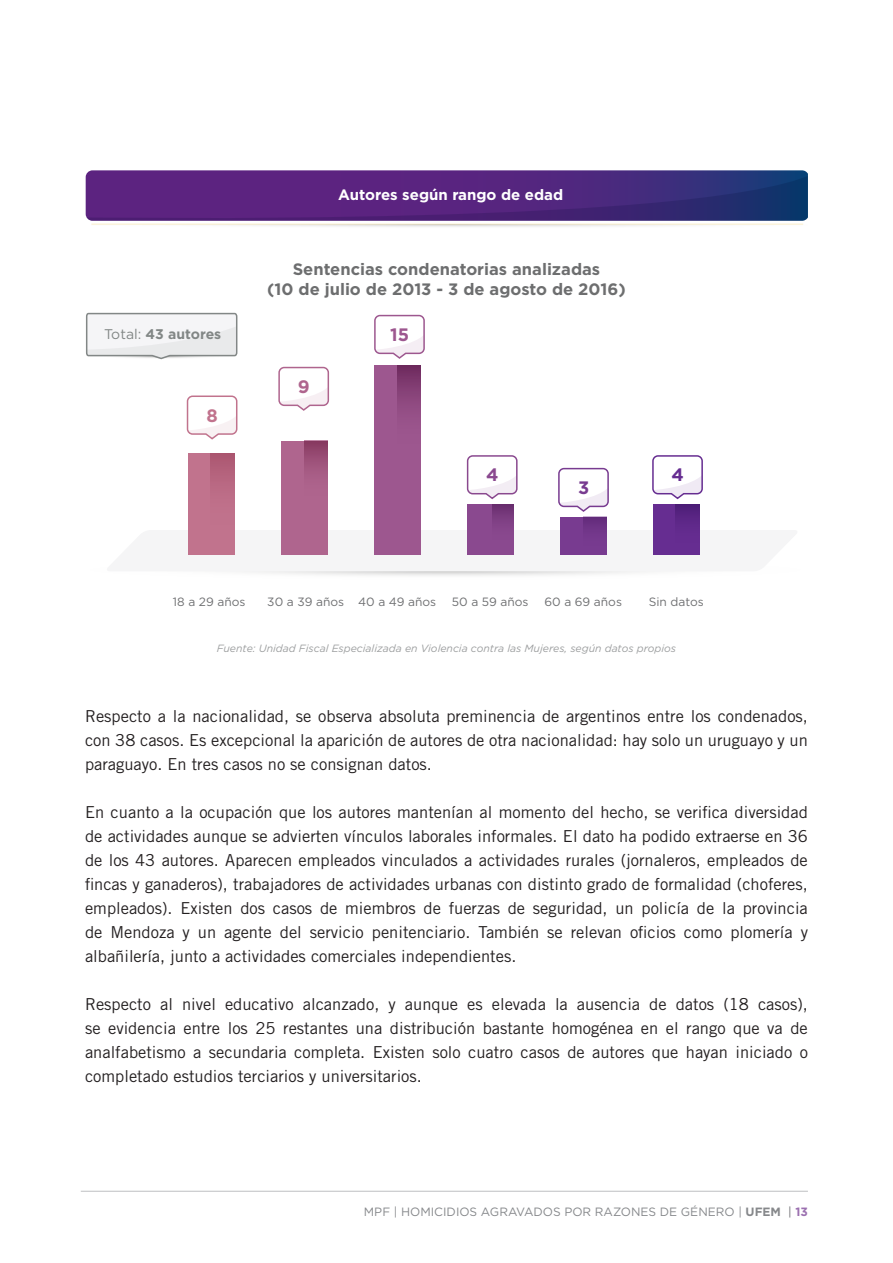
<style>
.page{position:relative;width:893px;height:1263px;background:#fff}
.page>*{position:absolute;margin:0;border:0;box-sizing:border-box;transform-origin:0 0}
.t1{font:700 18px "Gotham";color:#9d578f}
.t2{font:700 18px "Gotham";color:#af658e}
.t3{font:700 18px "Gotham";color:#c1738d}
.t4{font:700 18px "Gotham";color:#662d91}
.t5{font:700 18px "Gotham";color:#783b90}
.t6{font:700 18px "Gotham";color:#8a498f}
.Texto_trade{font:16.5px/24px "Trade Gothic LT Std";color:#231f20;text-align:justify}
.t7{font:700 16.5px/19.8px "Gotham";color:#6d6e6f;text-align:center}
.t8{font:700 15px "Gotham";color:#fff}
.t9{font:700 13.95px "Gotham";color:#828786}
.t10{font:12px "Gotham";color:#6f7072}
.t11{font:12px "Gotham";color:#86888b}
.t12{font:italic 10.5px "Gotham";color:#9c9e9f}
.s1{font-weight:400}
.s2{font-weight:700}
.s3{color:#6c6d70}
.s4{font-weight:700;color:#9b70b0}
</style>
<div class="page">
<hr style="left:81px;top:1191px;width:727px;height:1px;background:#bebfc2">
<div style="left:188px;top:530px;width:458px;height:46px;background:#f5f5f6"></div>
<div style="left:653px;top:504px;width:47px;height:51px;background:#662d91"></div>
<div style="left:560px;top:517px;width:47px;height:38px;background:#783b90"></div>
<div style="left:467px;top:504px;width:47px;height:51px;background:#8a498f"></div>
<div style="left:374px;top:365px;width:47px;height:190px;background:#9d578f"></div>
<div style="left:282px;top:441px;width:46px;height:114px;background:#af658e"></div>
<div style="left:189px;top:453px;width:46px;height:102px;background:#c1738d"></div>
<svg style="left:278px;top:366px;width:52px;height:45px"></svg>
<svg style="left:186px;top:395px;width:52px;height:45px"></svg>
<svg style="left:652px;top:455px;width:51px;height:45px"></svg>
<svg style="left:374px;top:314px;width:51px;height:45px"></svg>
<svg style="left:558px;top:467px;width:51px;height:45px"></svg>
<svg style="left:466px;top:455px;width:52px;height:45px"></svg>
<div style="left:210px;top:454px;width:24px;height:100px;background:linear-gradient(to bottom,#b15e78,#c57993)"></div>
<svg style="left:305px;top:440px;width:22px;height:116px"></svg>
<svg style="left:398px;top:365px;width:22px;height:45px"></svg>
<div style="left:492px;top:505px;width:21px;height:49px;background:linear-gradient(to bottom,#723578,#914f96)"></div>
<div style="left:584px;top:517px;width:22px;height:39px;background:linear-gradient(to bottom,#672f7f,#7d3e95)"></div>
<div style="left:675px;top:505px;width:24px;height:49px;background:linear-gradient(to bottom,#53217d,#6c3097)"></div>
<svg style="left:86px;top:312px;width:152px;height:48px"></svg>
<svg style="left:86px;top:170px;width:722px;height:57px;background:#5f3e89"></svg>
<p class="t8" style="left:338px;top:184px;width:227px">Autores según rango de edad</p>
<p class="t9" style="left:104px;top:325px;width:119px"><span class="s1">Total:</span> 43 autores</p>
<p class="t3" style="left:207px;top:403px;width:13px">8</p>
<p class="t7" style="left:267px;top:259px;width:360px">Sentencias condenatorias analizadas<br>(10 de julio de 2013 - 3 de agosto de 2016)</p>
<p class="t2" style="left:298px;top:375px;width:13px">9</p>
<p class="t1" style="left:390px;top:323px;width:20px">15</p>
<p class="t6" style="left:486px;top:463px;width:14px">4</p>
<p class="t5" style="left:578px;top:476px;width:13px">3</p>
<p class="t4" style="left:671px;top:463px;width:14px">4</p>
<p class="t10" style="left:173px;top:594px;width:74px">18 a 29 años</p>
<p class="t10" style="left:267px;top:594px;width:170px">30 a 39 años 40 a 49 años</p>
<p class="t10" style="left:452px;top:594px;width:78px">50 a 59 años</p>
<p class="t10" style="left:544px;top:594px;width:79px">60 a 69 años</p>
<p class="t10" style="left:649px;top:594px;width:57px">Sin datos</p>
<p class="t12" style="left:217px;top:641px;width:461px">Fuente: Unidad Fiscal Especializada en Violencia contra las Mujeres, según datos propios</p>
<p class="Texto_trade" style="left:85px;top:704px;width:724px">Respecto a la nacionalidad, se observa absoluta preminencia de argentinos entre los condenados, con 38 casos. Es excepcional la aparición de autores de otra nacionalidad: hay solo un uruguayo y un paraguayo. En tres casos no se consignan datos.</p>
<p class="Texto_trade" style="left:85px;top:800px;width:724px">En cuanto a la ocupación que los autores mantenían al momento del hecho, se verifica diversidad de actividades aunque se advierten vínculos laborales informales. El dato ha podido extraerse en 36 de los 43 autores. Aparecen empleados vinculados a actividades rurales (jornaleros, empleados de fincas y ganaderos), trabajadores de actividades urbanas con distinto grado de formalidad (choferes, empleados). Existen dos casos de miembros de fuerzas de seguridad, un policía de la provincia de Mendoza y un agente del servicio penitenciario. También se relevan oficios como plomería y albañilería, junto a actividades comerciales independientes.</p>
<p class="Texto_trade" style="left:85px;top:992px;width:724px">Respecto al nivel educativo alcanzado, y aunque es elevada la ausencia de datos (18 casos), se evidencia entre los 25 restantes una distribución bastante homogénea en el rango que va de analfabetismo a secundaria completa. Existen solo cuatro casos de autores que hayan iniciado o completado estudios terciarios y universitarios.</p>
<p class="t11" style="left:364px;top:1204px;width:445px">MPF | HOMICIDIOS AGRAVADOS POR RAZONES DE GÉNERO | <span class="s2">UFEM</span> <span class="s3">|</span> <span class="s4">13</span></p>
</div>
